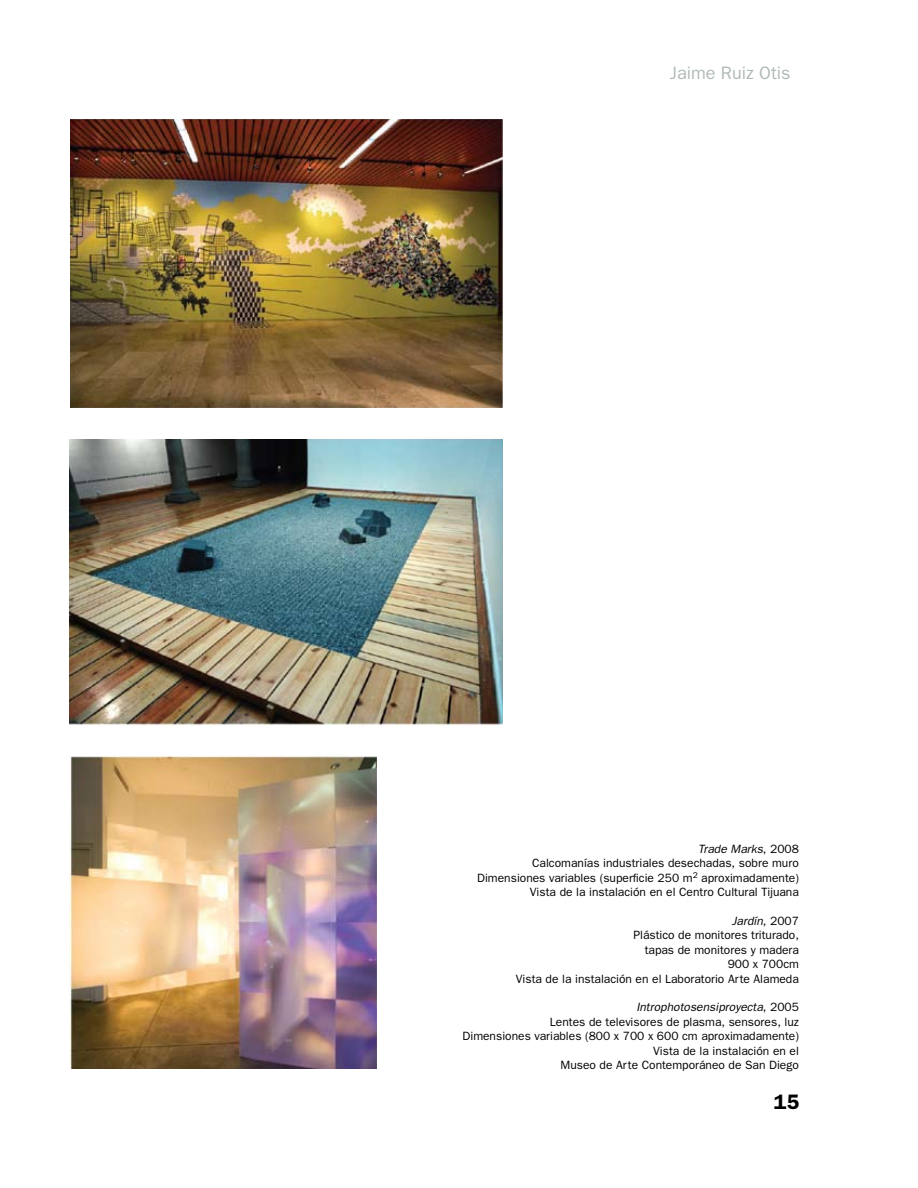
<style>
.page{position:relative;width:918px;height:1188px;background:#fff}
.page>*{position:absolute;margin:0;border:0;box-sizing:border-box;transform-origin:0 0}
.t1{font:600 21px "Franklin Gothic";color:#000}
.t2{font:18px "Franklin Gothic";color:#afbab6}
.t3{font:12px/14.4px "Franklin Gothic";color:#000;text-align:right}
.s1{font-style:italic}
</style>
<div class="page">
<img style="left:70px;top:757px;width:307px;height:312px">
<img style="left:70px;top:439px;width:432px;height:286px">
<img style="left:70px;top:119px;width:432px;height:289px">
<p class="t2" style="left:670px;top:63px;width:122px">Jaime Ruiz Otis</p>
<p class="t3" style="left:477px;top:842px;width:323px"><span class="s1">Trade Marks</span>, 2008<br>Calcomanías industriales desechadas, sobre muro Dimensiones variables (superficie 250 m<sup>2</sup> aproximadamente)<br>Vista de la instalación en el Centro Cultural Tijuana</p>
<p class="t3" style="left:516px;top:914px;width:285px"><span class="s1">Jardín</span>, 2007<br>Plástico de monitores triturado,<br>tapas de monitores y madera<br>900 x 700cm<br>Vista de la instalación en el Laboratorio Arte Alameda</p>
<p class="t3" style="left:463px;top:1000px;width:338px"><span class="s1">Introphotosensiproyecta</span>, 2005<br>Lentes de televisores de plasma, sensores, luz<br>Dimensiones variables (800 x 700 x 600 cm aproximadamente)<br>Vista de la instalación en el<br>Museo de Arte Contemporáneo de San Diego</p>
<p class="t1" style="left:774px;top:1089px;width:27px">15</p>
</div>
